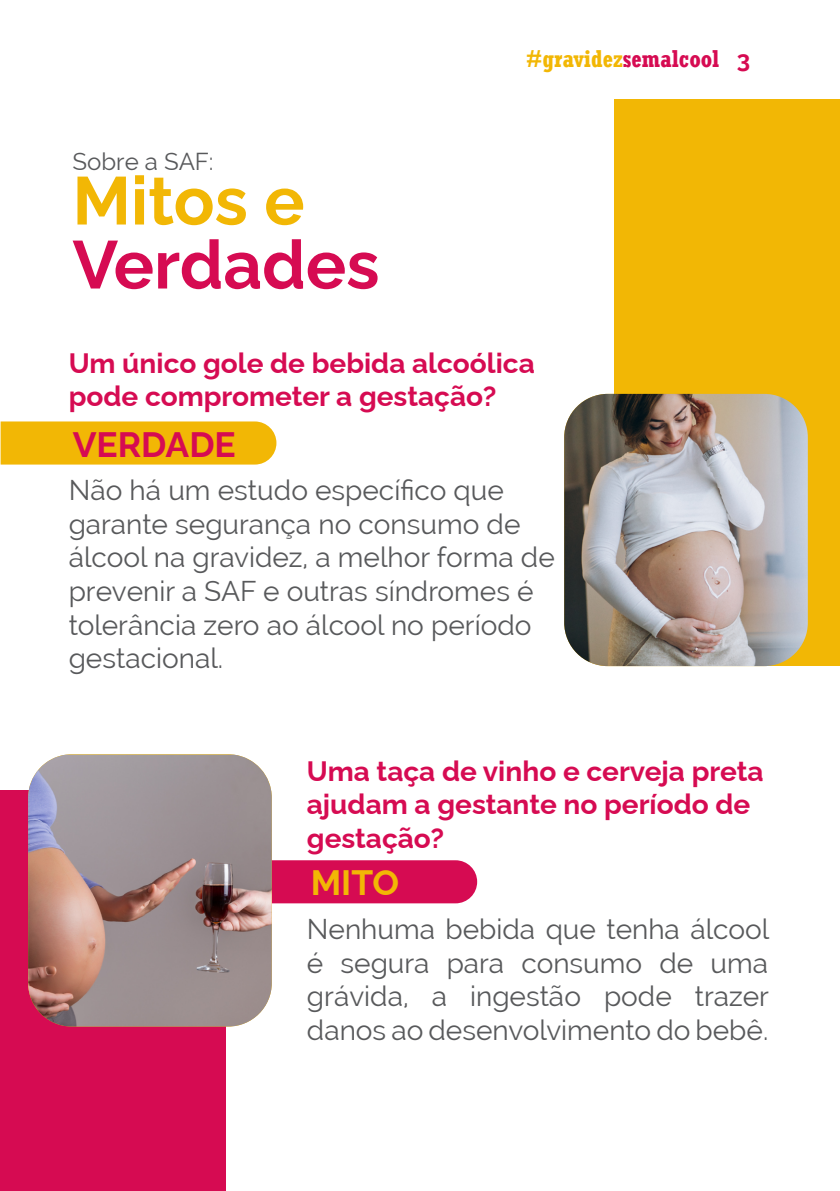
<style>
.page{position:relative;width:840px;height:1191px;background:#fff}
.page>*{position:absolute;margin:0;border:0;box-sizing:border-box;transform-origin:0 0}
.t1{font:100 67.4px "Raleway";color:#d60b52}
.t2{font:100 67.4px "Raleway";color:#f2b705}
.t3{font:100 35.2px "Raleway";color:#d60b52}
.t4{font:100 35.2px "Raleway";color:#f2b705}
.t5{font:28px/33.6px "Raleway";color:#58595b}
.t6{font:100 28px/33.6px "Raleway";color:#d60b52}
.t7{font:700 condensed 24px "Rockwell";color:#f2b705}
.t8{font:24px "Raleway";color:#58595b}
.s1{color:#d60b52}
.s2{font-family:"Raleway";font-weight:100;font-stretch:normal;color:#d60b52}
</style>
<div class="page">
<div style="left:271px;top:860px;width:206px;height:43px;background:#d60b52"></div>
<div style="left:0;top:790px;width:225px;height:401px;background:#d60b52"></div>
<div style="left:614px;top:99px;width:225px;height:567px;background:#f2b705"></div>
<img style="left:564px;top:394px;width:243px;height:272px">
<img style="left:28px;top:754px;width:243px;height:272px">
<div style="left:1px;top:421px;width:275px;height:43px;background:#f2b705"></div>
<p class="t8" style="left:72px;top:147px;width:142px">Sobre a SAF:</p>
<h1 class="t2" style="left:72px;top:147px;width:233px">Mitos e</h1>
<h1 class="t1" style="left:72px;top:211px;width:308px">Verdades</h1>
<p class="t7" style="left:526px;top:45px;width:225px">#gravidez<span class="s1">semalcool</span> <span class="s2">3</span></p>
<p class="t6" style="left:69px;top:343px;width:467px">Um único gole de bebida alcoólica pode comprometer a gestação?</p>
<p class="t3" style="left:73px;top:416px;width:164px">VERDADE</p>
<p class="t5" style="left:69px;top:473px;width:487px">Não há um estudo específico que garante segurança no consumo de álcool na gravidez, a melhor forma de prevenir a SAF e outras síndromes é tolerância zero ao álcool no período gestacional.</p>
<p class="t6" style="left:307px;top:751px;width:458px">Uma taça de vinho e cerveja preta ajudam a gestante no período de gestação?</p>
<p class="t4" style="left:310px;top:855px;width:90px">MITO</p>
<p class="t5" style="left:307px;top:912px;width:463px;text-align:justify">Nenhuma bebida que tenha álcool é segura para consumo de uma grávida, a ingestão pode trazer danos ao desenvolvimento do bebê.</p>
</div>
